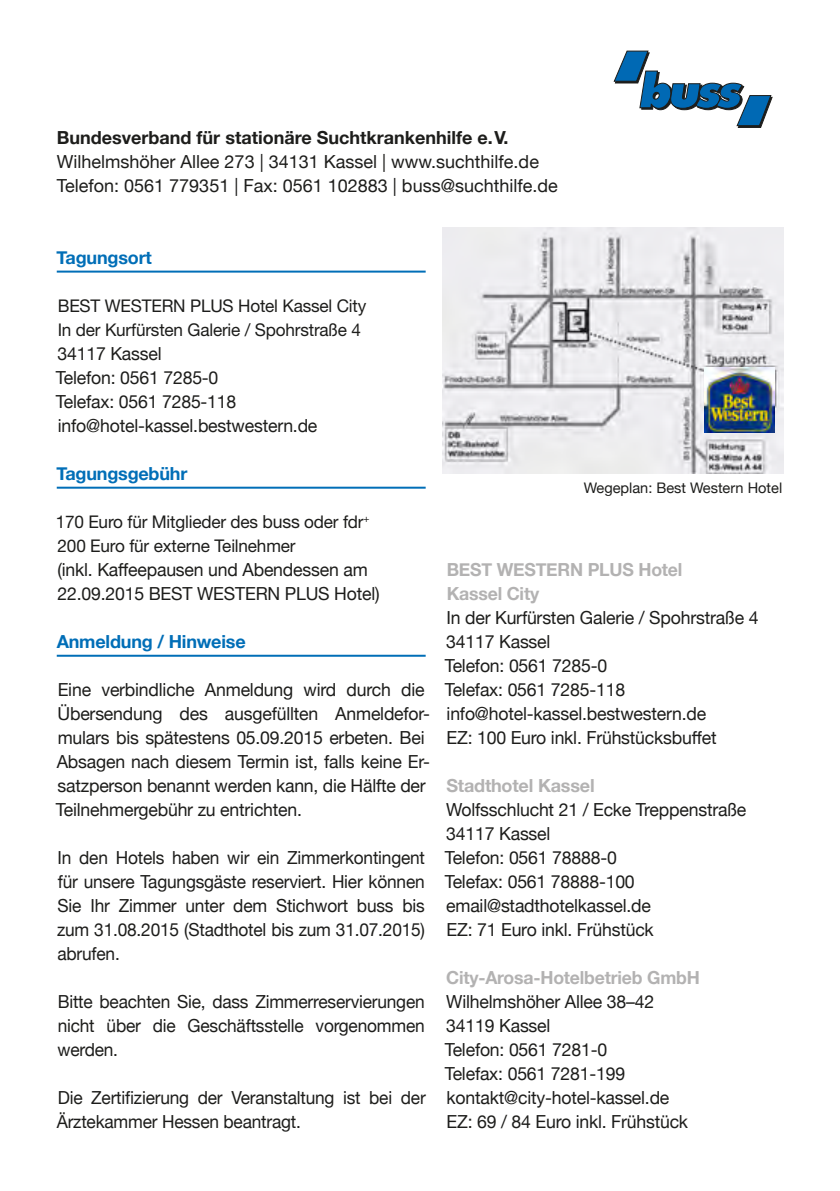
<style>
.page{position:relative;width:840px;height:1191px;background:#fff}
.page>*{position:absolute;margin:0;border:0;box-sizing:border-box;transform-origin:0 0}
.t1{font:18px/24px "Helvetica Neue";letter-spacing:-.01em;color:#1d1d1b}
.t2{font:18px/24px "Helvetica Neue";letter-spacing:-.01em;color:#1d1d1b;text-align:justify;scale:.96 1}
.t3{font:700 18px/24px "Helvetica Neue";letter-spacing:-.01em;color:#b3b2b2}
.t4{font:700 18px "Helvetica Neue";color:#1d1d1b}
.t5{font:700 18px "Helvetica Neue";letter-spacing:-.01em;color:#006eb7}
.t6{font:17.6px/24px "Helvetica Neue";letter-spacing:-.01em;color:#1d1d1b}
.t7{font:14.6px "Helvetica Neue";color:#1d1d1b}
.s1{font-size:18px}
</style>
<div class="page">
<svg style="left:613px;top:50px;width:159px;height:78px"></svg>
<hr style="left:57px;top:271px;width:368px;height:2px;background:#006eb7">
<hr style="left:57px;top:487px;width:368px;height:2px;background:#006eb7">
<hr style="left:57px;top:655px;width:368px;height:2px;background:#006eb7">
<img style="left:442px;top:227px;width:340px;height:246px">
<img style="left:704px;top:367px;width:70px;height:65px">
<p class="t4" style="left:57px;top:123px;width:453px">Bundesverband für stationäre Suchtkrankenhilfe e. V.</p>
<p class="t1" style="left:57px;top:151px;width:502px">Wilhelmshöher Allee 273 | 34131 Kassel | www.suchthilfe.de<br>Telefon: 0561 779351 | Fax: 0561 102883 | buss@suchthilfe.de</p>
<p class="t5" style="left:57px;top:243px;width:97px">Tagungsort</p>
<p class="t6" style="left:58px;top:293px;width:310px">BEST WESTERN PLUS Hotel Kassel City<br>In der Kurfürsten Galerie / Spohrstraße 4</p>
<p class="t1" style="left:56px;top:343px;width:263px">34117 Kassel<br>Telefon: 0561 7285-0<br>Telefax: 0561 7285-118 info@hotel-kassel.bestwestern.de</p>
<p class="t5" style="left:57px;top:459px;width:132px">Tagungsgebühr</p>
<p class="t6" style="left:56px;top:509px;width:315px">170 Euro für Mitglieder des <span class="s1">buss</span> oder fdr<sup>+<br></sup>200 Euro für externe Teilnehmer</p>
<p class="t1" style="left:57px;top:559px;width:323px">(inkl. Kaffeepausen und Abendessen am<br>22.09.2015 BEST WESTERN PLUS Hotel)</p>
<p class="t5" style="left:57px;top:627px;width:190px">Anmeldung / Hinweise</p>
<p class="t1" style="left:56px;top:679px;width:375px">Eine verbindliche Anmeldung wird durch die Übersendung des ausgefüllten Anmeldefor&shy;mulars bis spätestens 05.09.2015 erbeten. Bei Absagen nach diesem Termin ist, falls keine Er&shy;satzperson benannt werden kann, die Hälfte der Teilnehmergebühr zu entrichten.</p>
<p class="t2" style="left:57px;top:847px;width:384px">In den Hotels haben wir ein Zimmerkontingent für unsere Tagungsgäste reserviert. Hier können Sie Ihr Zimmer unter dem Stichwort buss bis zum 31.08.2015 (Stadthotel bis zum 31.07.2015) abrufen.</p>
<p class="t2" style="left:57px;top:991px;width:384px">Bitte beachten Sie, dass Zimmerreservierungen nicht über die Geschäftsstelle vorgenommen werden.</p>
<p class="t2" style="left:57px;top:1087px;width:386px">Die Zertifizierung der Veranstaltung ist bei der<br>Ärztekammer Hessen beantragt.</p>
<p class="t7" style="left:583px;top:477px;width:200px">Wegeplan: Best Western Hotel</p>
<p class="t3" style="left:446px;top:558px;width:237px">BEST WESTERN PLUS Hotel<br>Kassel City</p>
<p class="t1" style="left:444px;top:607px;width:315px">In der Kurfürsten Galerie / Spohrstraße 4<br>34117 Kassel<br>Telefon: 0561 7285-0<br>Telefax: 0561 7285-118 info@hotel-kassel.bestwestern.de<br>EZ: 100 Euro inkl. Frühstücksbuffet</p>
<p class="t3" style="left:446px;top:774px;width:150px">Stadthotel Kassel</p>
<p class="t1" style="left:444px;top:799px;width:303px">Wolfsschlucht 21 / Ecke Treppenstraße<br>34117 Kassel<br>Telefon: 0561 78888-0<br>Telefax: 0561 78888-100 email@stadthotelkassel.de<br>EZ: 71 Euro inkl. Frühstück</p>
<p class="t3" style="left:446px;top:966px;width:255px">City-Arosa-Hotelbetrieb GmbH</p>
<p class="t1" style="left:444px;top:991px;width:245px">Wilhelmshöher Allee 38–42<br>34119 Kassel<br>Telefon: 0561 7281-0<br>Telefax: 0561 7281-199 kontakt@city-hotel-kassel.de<br>EZ: 69 / 84 Euro inkl. Frühstück</p>
</div>
